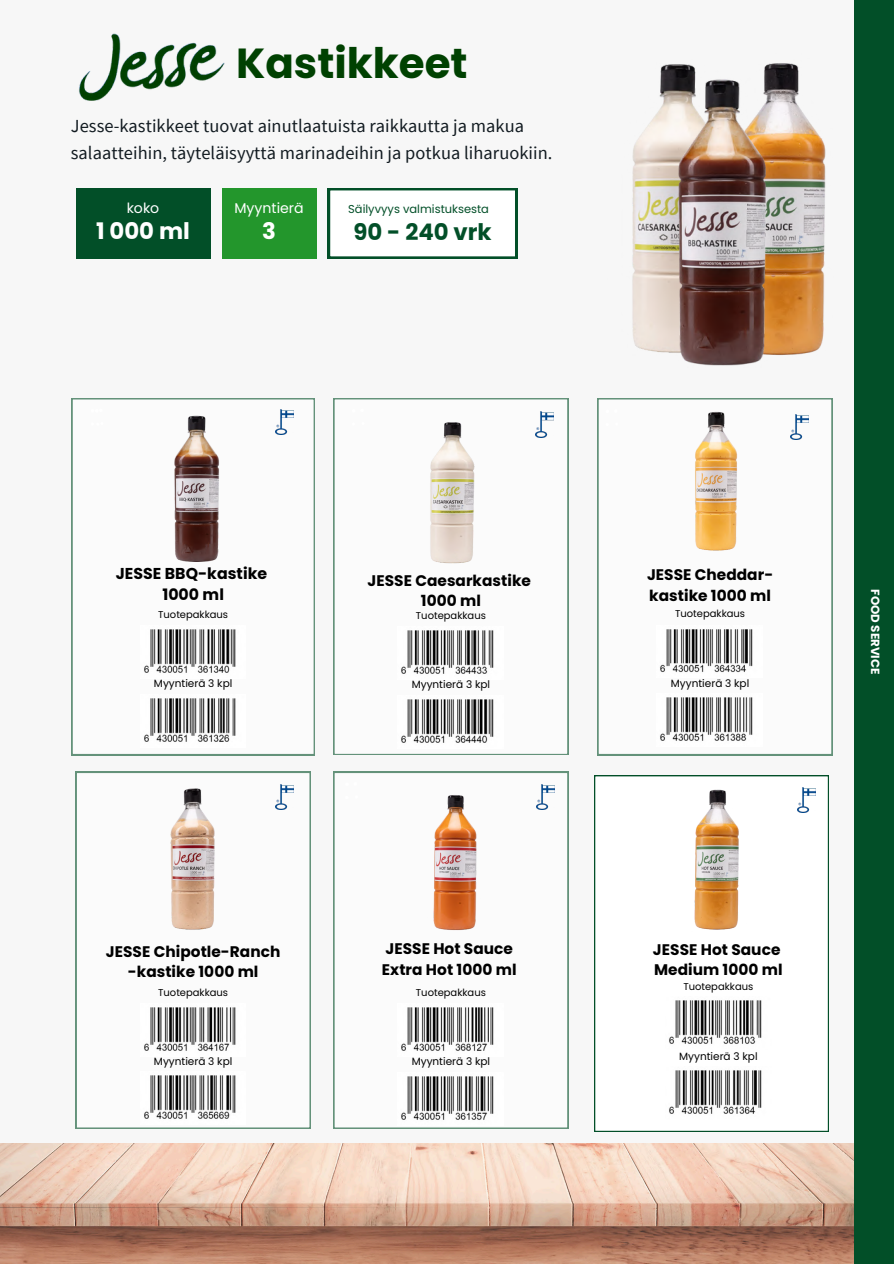
<style>
.page{position:relative;width:894px;height:1264px;background:#fff}
.page>*{position:absolute;margin:0;border:0;box-sizing:border-box;transform-origin:0 0}
.t1{font:700 42px "Poppins";color:#004101}
.t2{font:700 22.8px "Poppins";color:#024f28}
.t3{font:700 22.8px "Poppins";color:#fff}
.t4{font:18.45px/27.6px "Source Sans Pro";letter-spacing:.005em;color:#121b21}
.t5{font:700 15.75px/21px "Poppins";color:#000;text-align:center}
.t6{font:700 15.3px/20.4px "Poppins";color:#000}
.t7{font:14.1px "Poppins";color:#fff}
.t8{font:700 11.85px "Poppins";color:#fff}
.t9{font:11.4px "Poppins";color:#024f28}
.t10{font:10.5px "Poppins";color:#000}
.t11{font:9.9px "Poppins";color:#000}
</style>
<div class="page">
<div style="left:0;top:0;width:893px;height:1263px;background:#f7f7f7"></div>
<img style="left:0;top:1143px;width:854px;height:120px">
<hr style="left:0;top:1207px;width:765px;height:1px;background:#121b21">
<img style="left:764px;top:63px;width:62px;height:292px">
<img style="left:632px;top:64px;width:64px;height:289px">
<img style="left:670px;top:74px;width:104px;height:292px">
<svg style="left:72px;top:398px;width:242px;height:357px"></svg>
<img style="left:275px;top:410px;width:18px;height:24px">
<svg style="left:333px;top:398px;width:235px;height:357px"></svg>
<svg style="left:597px;top:398px;width:235px;height:357px"></svg>
<img style="left:790px;top:415px;width:18px;height:24px">
<svg style="left:352px;top:408px;width:12px;height:5px"></svg>
<svg style="left:605px;top:409px;width:12px;height:4px"></svg>
<svg style="left:76px;top:772px;width:234px;height:356px"></svg>
<img style="left:275px;top:784px;width:18px;height:25px">
<svg style="left:333px;top:772px;width:235px;height:356px"></svg>
<img style="left:536px;top:784px;width:18px;height:25px">
<svg style="left:91px;top:408px;width:12px;height:5px"></svg>
<svg style="left:91px;top:422px;width:12px;height:4px"></svg>
<img style="left:140px;top:694px;width:106px;height:53px">
<img style="left:140px;top:626px;width:106px;height:52px">
<img style="left:397px;top:695px;width:106px;height:53px">
<img style="left:397px;top:627px;width:106px;height:52px">
<img style="left:656px;top:694px;width:106px;height:52px">
<img style="left:656px;top:625px;width:106px;height:53px">
<img style="left:140px;top:1071px;width:106px;height:53px">
<img style="left:140px;top:1003px;width:106px;height:53px">
<img style="left:397px;top:1072px;width:106px;height:53px">
<img style="left:397px;top:1003px;width:106px;height:53px">
<img style="left:665px;top:409px;width:88px;height:142px">
<img style="left:406px;top:790px;width:88px;height:141px">
<img style="left:150px;top:415px;width:86px;height:146px">
<img style="left:420px;top:422px;width:62px;height:143px">
<div style="left:854px;top:0;width:39px;height:1263px;background:#024f28"></div>
<div style="left:76px;top:188px;width:134px;height:71px;background:#024f28"></div>
<div style="left:221px;top:188px;width:95px;height:71px;background:#23962c"></div>
<svg style="left:328px;top:188px;width:189px;height:70px"></svg>
<svg style="left:594px;top:775px;width:234px;height:356px"></svg>
<img style="left:797px;top:787px;width:18px;height:25px">
<svg style="left:606px;top:782px;width:19px;height:21px"></svg>
<img style="left:665px;top:1066px;width:105px;height:52px">
<img style="left:665px;top:996px;width:105px;height:53px">
<img style="left:679px;top:785px;width:73px;height:146px">
<img style="left:145px;top:788px;width:85px;height:143px">
<img style="left:79px;top:33px;width:146px;height:68px">
<img style="left:535px;top:411px;width:18px;height:26px">
<p class="t1" style="left:236px;top:34px;width:233px">Kastikkeet</p>
<p class="t4" style="left:71px;top:111px;width:483px">Jesse-kastikkeet tuovat ainutlaatuista raikkautta ja makua salaatteihin, täyteläisyyttä marinadeihin ja potkua liharuokiin.</p>
<p class="t7" style="left:127px;top:198px;width:34px">koko</p>
<p class="t3" style="left:96px;top:214px;width:95px">1 000 ml</p>
<h4 class="t7" style="left:234px;top:198px;width:71px">Myyntierä</h4>
<p class="t3" style="left:262px;top:214px;width:15px">3</p>
<p class="t9" style="left:348px;top:201px;width:142px">Säilyvyys valmistuksesta</p>
<p class="t2" style="left:353px;top:215px;width:139px">90 - 240 vrk</p>
<h5 class="t5" style="left:116px;top:563px;width:153px">JESSE BBQ-kastike<br>1000 ml</h5>
<p class="t6" style="left:367px;top:570px;width:165px;text-align:center">JESSE Caesarkastike<br>1000 ml</p>
<h4 class="t6" style="left:646px;top:564px;width:128px">JESSE Cheddar&shy;kastike 1000 ml</h4>
<p class="t11" style="left:158px;top:608px;width:71px">Tuotepakkaus</p>
<p class="t10" style="left:154px;top:676px;width:80px">Myyntierä 3 kpl</p>
<p class="t11" style="left:416px;top:609px;width:71px">Tuotepakkaus</p>
<h4 class="t10" style="left:411px;top:677px;width:80px">Myyntierä 3 kpl</h4>
<p class="t11" style="left:675px;top:607px;width:71px">Tuotepakkaus</p>
<p class="t10" style="left:670px;top:675px;width:80px">Myyntierä 3 kpl</p>
<p class="t8" style="left:883px;top:589px;width:87px;rotate:90deg">FOOD SERVICE</p>
<p class="t6" style="left:106px;top:941px;width:176px;text-align:center">JESSE Chipotle-Ranch -kastike 1000 ml</p>
<p class="t6" style="left:382px;top:938px;width:136px">JESSE Hot Sauce<br>Extra Hot 1000 ml</p>
<p class="t11" style="left:158px;top:985px;width:71px">Tuotepakkaus</p>
<p class="t10" style="left:154px;top:1053px;width:80px">Myyntierä 3 kpl</p>
<p class="t11" style="left:416px;top:985px;width:71px">Tuotepakkaus</p>
<p class="t10" style="left:411px;top:1054px;width:80px">Myyntierä 3 kpl</p>
<h4 class="t6" style="left:652px;top:939px;width:131px">JESSE Hot Sauce<br>Medium 1000 ml</h4>
<p class="t11" style="left:683px;top:980px;width:71px">Tuotepakkaus</p>
<p class="t10" style="left:679px;top:1049px;width:80px">Myyntierä 3 kpl</p>
</div>
